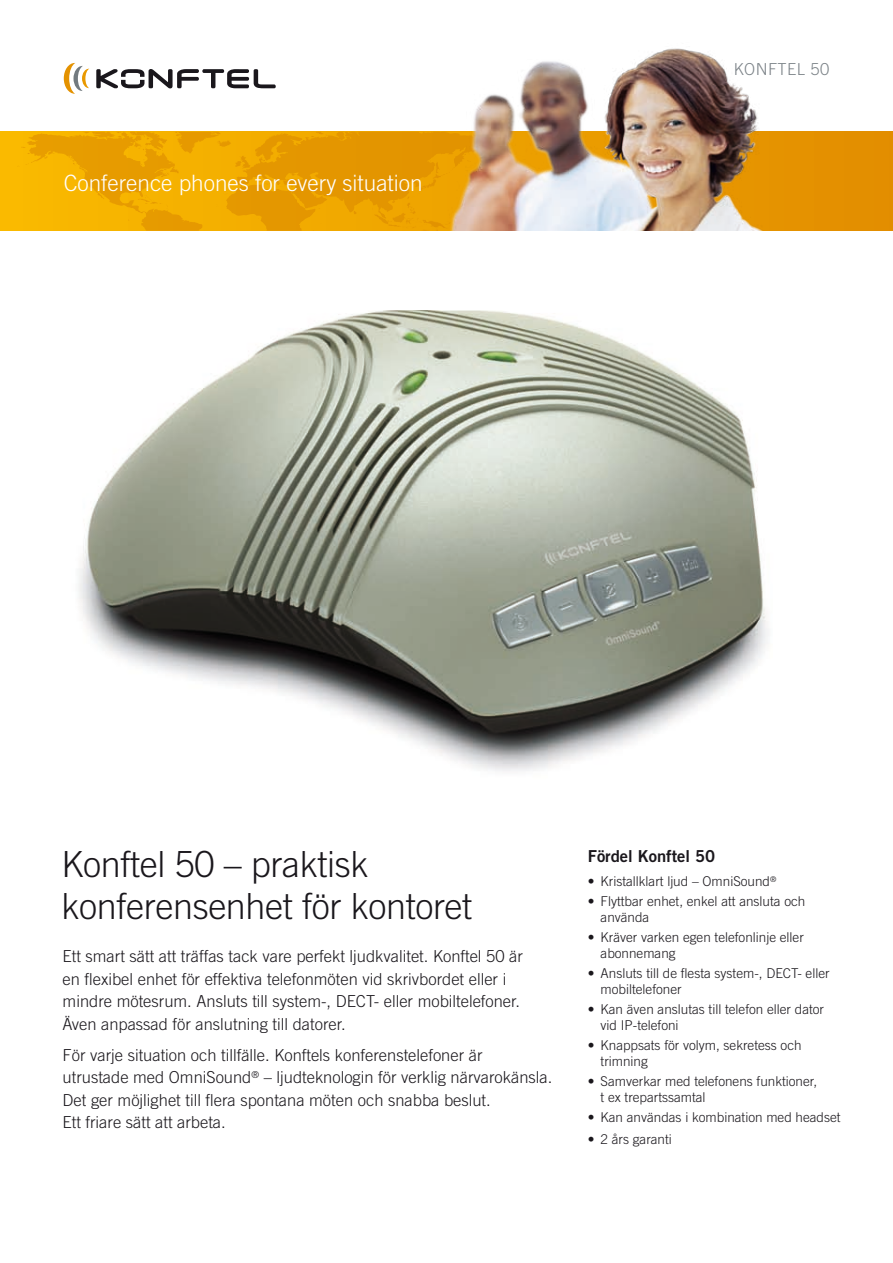
<style>
.page{position:relative;width:893px;height:1263px;background:#fff}
.page>*{position:absolute;margin:0;border:0;box-sizing:border-box;transform-origin:0 0}
.t1{font:300 36px/42px "Trade Gothic LT Std";letter-spacing:-.01em;color:#1a171c}
.t2{font:300 22.5px "Trade Gothic LT Std";color:#fff}
.t3{font:300 16.5px/22.5px "Trade Gothic LT Std";color:#1a171c}
.t4{font:16.5px "Trade Gothic LT Std Bd 2";color:#1a171c}
.t5{font:300 16.5px "Trade Gothic LT Std";letter-spacing:.025em;color:#7c8388}
.t6{font:300 13.5px/16.5px "Trade Gothic LT Std";color:#1a171c}
</style>
<div class="page">
<svg style="left:0;top:132px;width:893px;height:99px;background:#ea9f00"></svg>
<svg style="left:258px;top:216px;width:3px;height:4px"></svg>
<svg style="left:415px;top:161px;width:24px;height:30px"></svg>
<svg style="left:235px;top:161px;width:4px;height:6px"></svg>
<svg style="left:372px;top:201px;width:34px;height:26px"></svg>
<svg style="left:255px;top:132px;width:184px;height:17px;background:#e59800"></svg>
<svg style="left:138px;top:195px;width:31px;height:16px"></svg>
<svg style="left:17px;top:132px;width:203px;height:43px;background:#efa800"></svg>
<img style="left:83px;top:132px;width:200px;height:12px">
<img style="left:239px;top:152px;width:46px;height:35px">
<img style="left:406px;top:191px;width:33px;height:38px">
<img style="left:79px;top:310px;width:689px;height:462px">
<svg style="left:96px;top:69px;width:180px;height:19px"></svg>
<svg style="left:64px;top:63px;width:25px;height:31px"></svg>
<img style="left:439px;top:48px;width:323px;height:183px">
<h2 class="t2" style="left:64px;top:170px;width:360px">Conference phones for every situation</h2>
<p class="t5" style="left:734px;top:59px;width:97px">Konftel 50</p>
<h1 class="t1" style="left:62px;top:842px;width:412px">Konftel 50 – praktisk konferensenhet för kontoret</h1>
<p class="t3" style="left:63px;top:945px;width:462px">Ett smart sätt att träffas tack vare perfekt ljudkvalitet. Konftel 50 är en flexibel enhet för effektiva telefonmöten vid skrivbordet eller i mindre mötesrum. Ansluts till system-, DECT- eller mobiltelefoner.<br>Även anpassad för anslutning till datorer.</p>
<p class="t3" style="left:63px;top:1043px;width:491px">För varje situation och tillfälle. Konftels konferenstelefoner är utrustade med OmniSound<sup>®</sup> – ljudteknologin för verklig närvarokänsla.<br>Det ger möjlighet till flera spontana möten och snabba beslut.<br>Ett friare sätt att arbeta.</p>
<p class="t4" style="left:588px;top:846px;width:129px">Fördel Konftel 50</p>
<p class="t6" style="left:588px;top:873px;width:190px">• Kristallklart ljud – OmniSound<sup>®</sup></p>
<p class="t6" style="left:601px;top:892px;width:206px;text-indent:-13px">• Flyttbar enhet, enkel att ansluta och använda</p>
<p class="t6" style="left:601px;top:928px;width:205px;text-indent:-13px">• Kräver varken egen telefonlinje eller abonnemang</p>
<p class="t6" style="left:601px;top:964px;width:231px;text-indent:-13px">• Ansluts till de flesta system-, DECT- eller mobiltelefoner</p>
<p class="t6" style="left:601px;top:1000px;width:225px;text-indent:-13px">• Kan även anslutas till telefon eller dator vid IP-telefoni</p>
<p class="t6" style="left:601px;top:1036px;width:202px;text-indent:-13px">• Knappsats för volym, sekretess och trimning</p>
<p class="t6" style="left:601px;top:1072px;width:218px;text-indent:-13px">• Samverkar med telefonens funktioner, t ex trepartssamtal</p>
<p class="t6" style="left:588px;top:1108px;width:254px">• Kan användas i kombination med headset</p>
<p class="t6" style="left:588px;top:1131px;width:85px">• 2 års garanti</p>
</div>
